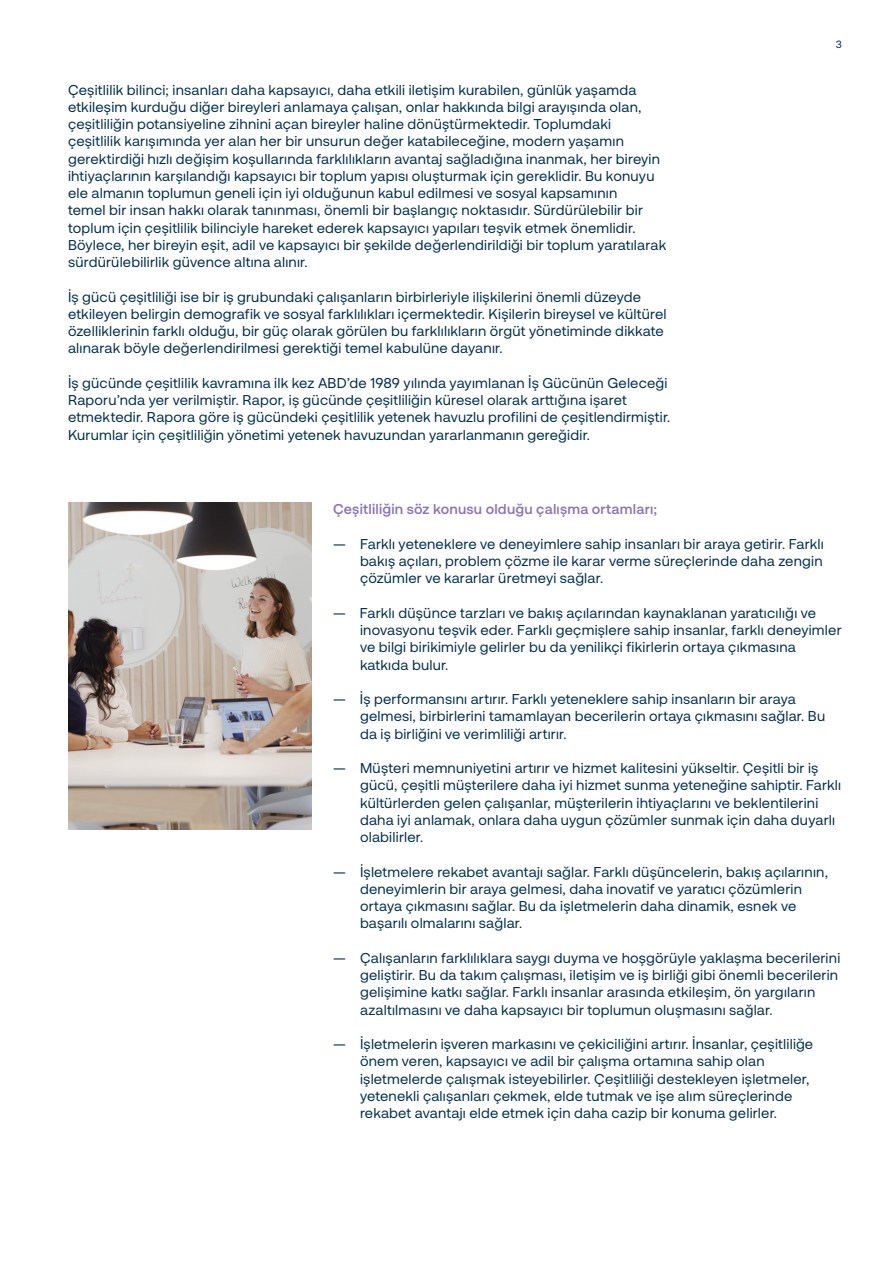
<style>
.page{position:relative;width:893px;height:1263px;background:#fff}
.page>*{position:absolute;margin:0;border:0;box-sizing:border-box;transform-origin:0 0}
.t1{font:14.25px/17.2px "Securitas Pro";letter-spacing:.015em;color:#002e4c}
.t2{font:700 14.25px "Securitas Pro";letter-spacing:.015em;color:#8a75b3}
.t3{font:10.5px "Securitas Pro";color:#002e4c}
</style>
<div class="page">
<img style="left:68px;top:503px;width:244px;height:326px">
<p class="t1" style="left:68px;top:81px;width:600px">Çeşitlilik bilinci; insanları daha kapsayıcı, daha etkili iletişim kurabilen, günlük yaşamda etkileşim kurduğu diğer bireyleri anlamaya çalışan, onlar hakkında bilgi arayışında olan, çeşitliliğin potansiyeline zihnini açan bireyler haline dönüştürmektedir. Toplumdaki çeşitlilik karışımında yer alan her bir unsurun değer katabileceğine, modern yaşamın gerektirdiği hızlı değişim koşullarında farklılıkların avantaj sağladığına inanmak, her bireyin ihtiyaçlarının karşılandığı kapsayıcı bir toplum yapısı oluşturmak için gereklidir. Bu konuyu ele almanın toplumun geneli için iyi olduğunun kabul edilmesi ve sosyal kapsamının<br>temel bir insan hakkı olarak tanınması, önemli bir başlangıç noktasıdır. Sürdürülebilir bir toplum için çeşitlilik bilinciyle hareket ederek kapsayıcı yapıları teşvik etmek önemlidir.<br>Böylece, her bireyin eşit, adil ve kapsayıcı bir şekilde değerlendirildiği bir toplum yaratılarak sürdürülebilirlik güvence altına alınır.</p>
<p class="t1" style="left:68px;top:288px;width:600px">İş gücü çeşitliliği ise bir iş grubundaki çalışanların birbirleriyle ilişkilerini önemli düzeyde etkileyen belirgin demografik ve sosyal farklılıkları içermektedir. Kişilerin bireysel ve kültürel özelliklerinin farklı olduğu, bir güç olarak görülen bu farklılıkların örgüt yönetiminde dikkate alınarak böyle değerlendirilmesi gerektiği temel kabulüne dayanır.</p>
<p class="t1" style="left:68px;top:374px;width:604px">İş gücünde çeşitlilik kavramına ilk kez ABD’de 1989 yılında yayımlanan İş Gücünün Geleceği Raporu’nda yer verilmiştir. Rapor, iş gücünde çeşitliliğin küresel olarak arttığına işaret etmektedir. Rapora göre iş gücündeki çeşitlilik yetenek havuzlu profilini de çeşitlendirmiştir.<br>Kurumlar için çeşitliliğin yönetimi yetenek havuzundan yararlanmanın gereğidir.</p>
<p class="t3" style="left:836px;top:37px;width:8px">3</p>
<p class="t2" style="left:333px;top:500px;width:326px">Çeşitliliğin söz konusu olduğu çalışma ortamları;</p>
<p class="t1" style="left:360px;top:535px;width:465px;text-align:justify;text-indent:-27px">— Farklı yeteneklere ve deneyimlere sahip insanları bir araya getirir. Farklı bakış açıları, problem çözme ile karar verme süreçlerinde daha zengin çözümler ve kararlar üretmeyi sağlar.</p>
<p class="t1" style="left:360px;top:604px;width:483px;text-indent:-27px">— Farklı düşünce tarzları ve bakış açılarından kaynaklanan yaratıcılığı ve inovasyonu teşvik eder. Farklı geçmişlere sahip insanlar, farklı deneyimler ve bilgi birikimiyle gelirler bu da yenilikçi fikirlerin ortaya çıkmasına katkıda bulur.</p>
<p class="t1" style="left:360px;top:690px;width:467px;text-indent:-27px">— İş performansını artırır. Farklı yeteneklere sahip insanların bir araya gelmesi, birbirlerini tamamlayan becerilerin ortaya çıkmasını sağlar. Bu da iş birliğini ve verimliliği artırır.</p>
<p class="t1" style="left:360px;top:759px;width:483px;text-indent:-27px">— Müşteri memnuniyetini artırır ve hizmet kalitesini yükseltir. Çeşitli bir iş gücü, çeşitli müşterilere daha iyi hizmet sunma yeteneğine sahiptir. Farklı kültürlerden gelen çalışanlar, müşterilerin ihtiyaçlarını ve beklentilerini daha iyi anlamak, onlara daha uygun çözümler sunmak için daha duyarlı olabilirler.</p>
<p class="t1" style="left:360px;top:863px;width:469px;text-indent:-27px">— İşletmelere rekabet avantajı sağlar. Farklı düşüncelerin, bakış açılarının, deneyimlerin bir araya gelmesi, daha inovatif ve yaratıcı çözümlerin ortaya çıkmasını sağlar. Bu da işletmelerin daha dinamik, esnek ve başarılı olmalarını sağlar.</p>
<p class="t1" style="left:360px;top:949px;width:482px;text-indent:-27px">— Çalışanların farklılıklara saygı duyma ve hoşgörüyle yaklaşma becerilerini geliştirir. Bu da takım çalışması, iletişim ve iş birliği gibi önemli becerilerin gelişimine katkı sağlar. Farklı insanlar arasında etkileşim, ön yargıların azaltılmasını ve daha kapsayıcı bir toplumun oluşmasını sağlar.</p>
<p class="t1" style="left:360px;top:1035px;width:455px;text-indent:-27px">— İşletmelerin işveren markasını ve çekiciliğini artırır. İnsanlar, çeşitliliğe önem veren, kapsayıcı ve adil bir çalışma ortamına sahip olan işletmelerde çalışmak isteyebilirler. Çeşitliliği destekleyen işletmeler, yetenekli çalışanları çekmek, elde tutmak ve işe alım süreçlerinde rekabet avantajı elde etmek için daha cazip bir konuma gelirler.</p>
</div>
